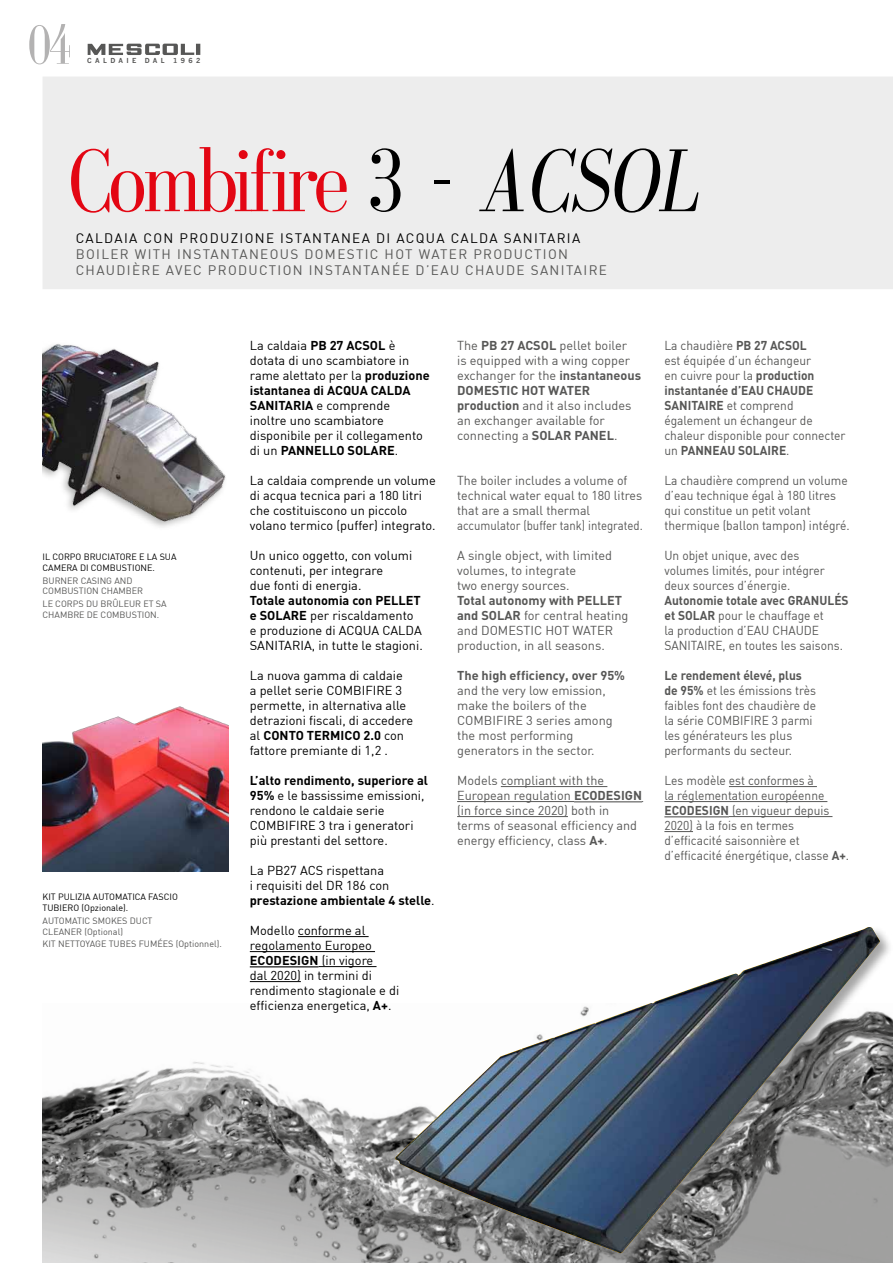
<style>
.page{position:relative;width:893px;height:1263px;background:#fff}
.page>*{position:absolute;margin:0;border:0;box-sizing:border-box;transform-origin:0 0}
.t1{font:97.5px "Triste";letter-spacing:-.05em;color:#e30613}
.t2{font:60px "Triste";color:#b3b2b2}
.t3{font:13.5px/16.2px "DIN";letter-spacing:.1em;color:#575756}
.t4{font:13.5px "DIN";letter-spacing:.1em;color:#000}
.t5{font:12.75px/15px "DIN";color:#000}
.t6{font:12.75px/15px "DIN";color:#575756;scale:.94 1}
.t7{font:12.75px/15px "DIN";color:#575756}
.t8{font:700 12.75px/15px "DIN";color:#575756}
.t9{font:700 12.75px/15px "DIN";color:#000}
.t10{font:700 12.75px/15px "DIN";color:#575756;scale:.94 1}
.t11{font:9px/12.9px "DIN";color:#575756}
.t12{font:9px/10.8px "DIN";color:#000}
.t13{font:700 6.75px "News Gothic";letter-spacing:.5em;color:#575756}
.s1{color:#000}
.s2{font-style:italic;color:#000}
.s3{font-weight:700}
</style>
<div class="page">
<svg style="left:88px;top:44px;width:112px;height:11px"></svg>
<img style="left:43px;top:1061px;width:351px;height:202px">
<div style="left:43px;top:77px;width:850px;height:212px;background:#ededed"></div>
<img style="left:43px;top:344px;width:183px;height:183px">
<img style="left:43px;top:706px;width:186px;height:166px">
<hr style="left:298px;top:936px;width:71px;height:1px;background:#000">
<hr style="left:250px;top:951px;width:125px;height:1px;background:#000">
<hr style="left:250px;top:966px;width:69px;height:1px;background:#000">
<hr style="left:318px;top:966px;width:59px;height:1px;background:#000">
<hr style="left:250px;top:981px;width:51px;height:1px;background:#000">
<hr style="left:501px;top:786px;width:106px;height:1px;background:#575756">
<hr style="left:457px;top:801px;width:117px;height:1px;background:#575756">
<hr style="left:574px;top:801px;width:68px;height:1px;background:#575756">
<hr style="left:457px;top:816px;width:111px;height:1px;background:#575756">
<hr style="left:729px;top:786px;width:88px;height:1px;background:#575756">
<hr style="left:664px;top:801px;width:163px;height:1px;background:#575756">
<hr style="left:664px;top:816px;width:65px;height:1px;background:#575756">
<hr style="left:729px;top:816px;width:103px;height:1px;background:#575756">
<svg style="left:664px;top:831px;width:29px;height:1px"></svg>
<div style="left:394px;top:926px;width:499px;height:337px;background:#878787;opacity:.75"></div>
<img style="left:395px;top:927px;width:485px;height:327px">
<h2 class="t2" style="left:28px;top:18px;width:46px">04</h2>
<p class="t13" style="left:87px;top:57px;width:51px">CALDAIE</p>
<p class="t13" style="left:145px;top:57px;width:21px">DAL</p>
<p class="t13" style="left:173px;top:57px;width:29px">1962</p>
<h1 class="t1" style="left:68px;top:136px;width:648px">Combifire <span class="s1">3 -</span> <span class="s2">ACSOL</span></h1>
<p class="t4" style="left:76px;top:230px;width:506px">caldaia con produzione istantanea di Acqua Calda San itaria</p>
<p class="t3" style="left:76px;top:246px;width:531px">Boiler with instantaneous Domestic H ot Water production<br>Chaudière avec production instantan ée d’Eau Chaude san itaire</p>
<p class="t12" style="left:43px;top:551px;width:136px">I l corpo bruciatore e la sua camera di combustione.</p>
<p class="t11" style="left:43px;top:574px;width:7px">BUR</p>
<p class="t11" style="left:61px;top:574px;width:72px">NER CASING AND</p>
<p class="t11" style="left:43px;top:584px;width:13px">COMBUS</p>
<p class="t11" style="left:79px;top:584px;width:35px">TION CHAMB</p>
<p class="t11" style="left:43px;top:584px;width:126px;text-indent:89px">ER<br>Le corps du brûleur et sa</p>
<p class="t11" style="left:43px;top:608px;width:118px">chambre de combustion.</p>
<p class="t12" style="left:43px;top:891px;width:132px;text-indent:85px">TICA FASCIO<br>TUBI ERO (Opzionale).</p>
<p class="t11" style="left:43px;top:914px;width:24px">AUTOMA</p>
<p class="t11" style="left:77px;top:914px;width:23px">TIC SMOK</p>
<p class="t12" style="left:43px;top:891px;width:27px">KIT PULIZIA</p>
<p class="t12" style="left:93px;top:891px;width:24px">AUTOMA</p>
<p class="t11" style="left:43px;top:915px;width:111px;line-height:10.8px;text-indent:74px">ES DU CT<br>CLEANER (Optional)</p>
<p class="t11" style="left:43px;top:937px;width:103px">KIT NETTOYAG E TUB ES FUMÉ</p>
<p class="t11" style="left:163px;top:937px;width:61px">ES (Optionnel).</p>
<p class="t5" style="left:250px;top:338px;width:181px">La caldaia <span class="s3">PB 27 ACSOL</span> è dotata di uno scambiatore in rame alettato per la <span class="s3">produzione istantanea di Acqua Calda<br>Sanitaria</span> e comprende inoltre uno scambiatore disponibile per il collegamento di un <span class="s3">pannello solare</span>.</p>
<p class="t5" style="left:250px;top:473px;width:187px">La caldaia comprende un volume di acqua tecnica pari a 180 litri che costituiscono un piccolo volano termico (puffer) integrato.</p>
<p class="t5" style="left:250px;top:548px;width:164px">U n unico oggetto, con volumi contenuti, per integrare<br>due fonti di energia.</p>
<p class="t9" style="left:250px;top:592px;width:142px">Totale autonomia con PELLET e SOLARE</p>
<p class="t5" style="left:250px;top:608px;width:165px;text-indent:60px">per riscaldamento e produzione di ACQUA</p>
<p class="t5" style="left:383px;top:623px;width:17px">CALDA</p>
<p class="t5" style="left:250px;top:638px;width:43px">SANITARIA</p>
<p class="t5" style="left:312px;top:638px;width:112px">, in tutte le stagioni.</p>
<p class="t5" style="left:250px;top:668px;width:155px">La nuova gamma di caldaie a pellet serie COMBIFIR</p>
<p class="t5" style="left:250px;top:683px;width:165px;text-indent:135px">E 3 permette, in alternativa alle detrazioni fiscali, di accedere al <span class="s3">CONTO</span></p>
<p class="t5" style="left:250px;top:728px;width:156px;text-indent:91px"><span class="s3">ICO 2.0</span> con fattore premiante di 1,2 .</p>
<p class="t5" style="left:250px;top:773px;width:180px"><span class="s3">L’alto rendimento, superiore al<br>95%</span> e le bassissime emissioni, rendono le caldaie serie<br>COMBIFIR</p>
<p class="t9" style="left:307px;top:727px;width:10px">TERM</p>
<p class="t5" style="left:250px;top:818px;width:165px;text-indent:58px">E 3 tra i generatori più prestanti del settore.</p>
<p class="t5" style="left:250px;top:863px;width:186px">La PB27 ACS rispettana<br>i requisiti del DR 186 con <span class="s3">prestazione ambientale 4 stelle</span>.</p>
<p class="t5" style="left:250px;top:923px;width:124px">Modello conforme al regolamento Europeo</p>
<p class="t9" style="left:250px;top:952px;width:9px">ECO</p>
<p class="t5" style="left:250px;top:953px;width:151px;text-indent:24px"><span class="s3">DESIGN</span> (in vigore<br>dal 2020) in termini di rendimento stagionale e di efficienza energetica, <span class="s3">A+</span>.</p>
<p class="t7" style="left:457px;top:338px;width:186px">The <span class="s3">PB 27 ACSOL</span> pellet boiler<br>is equipped with a wing copper exchanger for the <span class="s3">instantaneous domestic hot water production</span> and it also includes an exchanger available for connecting a <span class="s3">solar panel</span>.</p>
<p class="t7" style="left:457px;top:473px;width:187px">The boiler includes a volume of technical water equal to 180 litres that are a small thermal accumulator (buffer tank) integrated.</p>
<p class="t7" style="left:457px;top:548px;width:157px">A single object, with limited volumes, to integrate<br>two energy sources.</p>
<p class="t8" style="left:457px;top:592px;width:136px">Total autonomy with PELLET and SOLAR</p>
<p class="t7" style="left:524px;top:608px;width:106px">for central heating</p>
<p class="t7" style="left:457px;top:623px;width:156px;text-indent:51px">ESTI C HOT WATER production, in all seasons.</p>
<p class="t8" style="left:457px;top:667px;width:169px">The high efficiency, over 95%</p>
<p class="t7" style="left:457px;top:683px;width:150px">and the very low emission, make the boilers of the<br>COMBIFIR</p>
<p class="t7" style="left:457px;top:623px;width:34px">and DOM</p>
<p class="t7" style="left:457px;top:713px;width:157px;text-indent:58px">E 3 series among the most performing generators in the sector.</p>
<p class="t7" style="left:457px;top:773px;width:149px">Models compliant with the<br>European regulation <span class="s3">ECO</span></p>
<p class="t8" style="left:598px;top:787px;width:44px">DESIGN</p>
<p class="t7" style="left:457px;top:803px;width:182px">(in force since 2020) both in terms of seasonal efficiency and energy efficiency, class <span class="s3">A+</span>.</p>
<p class="t6" style="left:664px;top:338px;width:194px">La chaudière <span class="s3">PB 27 ACSOL<br></span>est équipée d’un échangeur<br>en cuivre pour la <span class="s3">production instantanée d’eau chaude sanitai re</span> et comprend également un échangeur de chaleur disponible pour connecter un <span class="s3">panneau solai re</span>.</p>
<p class="t6" style="left:664px;top:473px;width:199px">La chaudière comprend un volume d’eau technique égal à 180 litres qui constitue un petit volant thermique (ballon tampon) intégré.</p>
<p class="t6" style="left:664px;top:548px;width:172px">U n objet unique, avec des volumes limités, pour intégrer deux sources d’énergie.</p>
<p class="t10" style="left:664px;top:592px;width:196px">Autonomie totale avec Granulés et SOLAR</p>
<p class="t6" style="left:664px;top:608px;width:171px;text-indent:54px">pour le chauffage et la production d’EAU CHAUD</p>
<p class="t6" style="left:664px;top:623px;width:191px;text-indent:148px">E<br>SANITAIRE, en toutes les saisons.</p>
<p class="t6" style="left:664px;top:668px;width:163px"><span class="s3">Le rendement élevé, plus de 95%</span> et les émissions très faibles font des chaudière de la série COMBIFIR</p>
<p class="t6" style="left:664px;top:713px;width:159px;text-indent:97px">E 3 parmi les générateurs les plus performants du secteur.</p>
<p class="t6" style="left:664px;top:773px;width:198px">Les modèle est conformes à<br>la réglementation européenne<br><span class="s3">ECODESIGN</span> (en vigueur depuis<br>2020) à la fois en termes d’efficacité saisonnière et d’efficacité énergétique, classe <span class="s3">A+</span>.</p>
</div>
